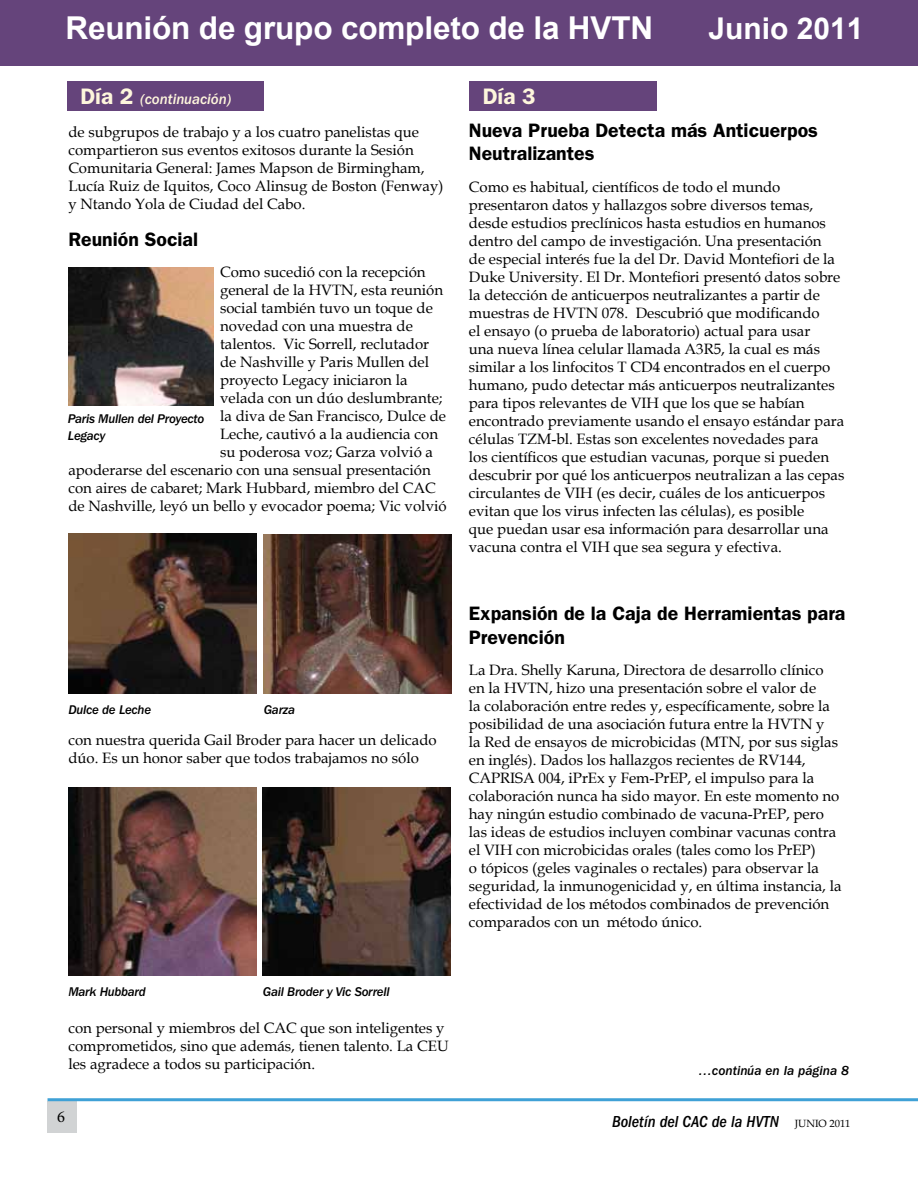
<style>
.page{position:relative;width:918px;height:1188px;background:#fff}
.page>*{position:absolute;margin:0;border:0;box-sizing:border-box;transform-origin:0 0}
.t1{font:700 31.5px "Arial";letter-spacing:-.005em;color:#fff}
.t2{font:700 30px "Arial";color:#fff}
.t3{font:600 22.5px "ITC Franklin Gothic Std";color:#fef6dc}
.t4{font:600 19.5px/23.4px "ITC Franklin Gothic Std";color:#000}
.t5{font:italic 500 condensed 16.5px "ITC Franklin Gothic Std";color:#000}
.t6{font:16.5px "Minion Pro";color:#000}
.t7{font:15px/18px "Book Antiqua";color:#000}
.t8{font:15px "ITC Franklin Gothic Std Med It";color:#fef6dc}
.t9{font:13.5px "ITC Franklin Gothic Std Med It";color:#000}
.t10{font:13.05px/16.5px "ITC Franklin Gothic Std Med It";letter-spacing:-.02em;color:#000}
.s1{font-family:"ITC Franklin Gothic Std";font-weight:600;font-size:22.5px}
.s2{font-family:"Book Antiqua";font-weight:400;font-style:normal;font-stretch:normal;font-size:10.5px}
</style>
<div class="page">
<div style="left:48px;top:1101px;width:29px;height:31px;background:#d1d3d4"></div>
<hr style="left:48px;top:1098px;width:870px;height:3px;background:#3fa1d6">
<div style="left:469px;top:81px;width:188px;height:30px;background:#65447b"></div>
<div style="left:67px;top:81px;width:197px;height:30px;background:#65447b"></div>
<img style="left:264px;top:534px;width:188px;height:160px">
<img style="left:68px;top:533px;width:188px;height:161px">
<img style="left:68px;top:787px;width:188px;height:189px">
<img style="left:263px;top:787px;width:188px;height:189px">
<div style="left:0;top:0;width:918px;height:66px;background:#65447b"></div>
<img style="left:68px;top:267px;width:145px;height:138px">
<h1 class="t1" style="left:65px;top:7px;width:589px">Reunión de grupo completo de la HVTN</h1>
<h2 class="t2" style="left:708px;top:9px;width:157px">Junio 2011</h2>
<p class="t8" style="left:80px;top:90px;width:153px"><span class="s1">Día 2</span> (continuación)</p>
<h3 class="t3" style="left:483px;top:83px;width:55px">Día 3</h3>
<h3 class="t4" style="left:469px;top:119px;width:351px">Nueva Prueba Detecta más Anticuerpos<br>Neutralizantes</h3>
<p class="t7" style="left:469px;top:178px;width:377px">Como es habitual, científicos de todo el mundo presentaron datos y hallazgos sobre diversos temas, desde estudios preclínicos hasta estudios en humanos dentro del campo de investigación. Una presentación<br>de especial interés fue la del Dr. David Montefiori de la Duke University. El Dr. Montefiori presentó datos sobre la detección de anticuerpos neutralizantes a partir de muestras de HVTN 078. Descubrió que modificando<br>el ensayo (o prueba de laboratorio) actual para usar<br>una nueva línea celular llamada A3R5, la cual es más similar a los linfocitos T CD4 encontrados en el cuerpo humano, pudo detectar más anticuerpos neutralizantes para tipos relevantes de VIH que los que se habían encontrado previamente usando el ensayo estándar para células TZM-bl. Estas son excelentes novedades para<br>los científicos que estudian vacunas, porque si pueden descubrir por qué los anticuerpos neutralizan a las cepas circulantes de VIH (es decir, cuáles de los anticuerpos evitan que los virus infecten las células), es posible<br>que puedan usar esa información para desarrollar una vacuna contra el VIH que sea segura y efectiva.</p>
<p class="t7" style="left:68px;top:122px;width:377px">de subgrupos de trabajo y a los cuatro panelistas que compartieron sus eventos exitosos durante la Sesión Comunitaria General: James Mapson de Birmingham, Lucía Ruiz de Iquitos, Coco Alinsug de Boston (Fenway) y Ntando Yola de Ciudad del Cabo.</p>
<h3 class="t4" style="left:68px;top:227px;width:131px">Reunión Social</h3>
<p class="t7" style="left:220px;top:263px;width:207px">Como sucedió con la recepción</p>
<p class="t7" style="left:220px;top:281px;width:225px">general de la HVTN, esta reunión</p>
<p class="t7" style="left:220px;top:299px;width:214px">social también tuvo un toque de</p>
<p class="t7" style="left:220px;top:317px;width:194px">novedad con una muestra de</p>
<p class="t7" style="left:220px;top:335px;width:211px">talentos. Vic Sorrell, reclutador</p>
<p class="t7" style="left:220px;top:353px;width:211px">de Nashville y Paris Mullen del</p>
<p class="t7" style="left:220px;top:371px;width:189px">proyecto Legacy iniciaron la</p>
<p class="t7" style="left:220px;top:389px;width:224px">velada con un dúo deslumbrante;</p>
<p class="t7" style="left:220px;top:407px;width:228px">la diva de San Francisco, Dulce de</p>
<p class="t7" style="left:220px;top:425px;width:220px">Leche, cautivó a la audiencia con</p>
<p class="t7" style="left:220px;top:443px;width:215px">su poderosa voz; Garza volvió a</p>
<p class="t7" style="left:68px;top:461px;width:364px">apoderarse del escenario con una sensual presentación</p>
<p class="t7" style="left:68px;top:479px;width:369px">con aires de cabaret; Mark Hubbard, miembro del CAC</p>
<p class="t7" style="left:68px;top:497px;width:380px">de Nashville, leyó un bello y evocador poema; Vic volvió</p>
<p class="t10" style="left:68px;top:411px;width:138px">Paris Mullen del Proyecto<br>Legacy</p>
<p class="t10" style="left:68px;top:702px;width:84px">Dulce de Leche</p>
<p class="t10" style="left:264px;top:702px;width:33px">Garza</p>
<p class="t7" style="left:68px;top:731px;width:370px">con nuestra querida Gail Broder para hacer un delicado dúo. Es un honor saber que todos trabajamos no sólo</p>
<h3 class="t4" style="left:469px;top:602px;width:378px">Expansión de la Caja de Herramientas para<br>Prevención</h3>
<p class="t7" style="left:469px;top:661px;width:374px">La Dra. Shelly Karuna, Directora de desarrollo clínico en la HVTN, hizo una presentación sobre el valor de<br>la colaboración entre redes y, específicamente, sobre la posibilidad de una asociación futura entre la HVTN y<br>la Red de ensayos de microbicidas (MTN, por sus siglas en inglés). Dados los hallazgos recientes de RV144, CAPRISA 004, iPrEx y Fem-PrEP, el impulso para la colaboración nunca ha sido mayor. En este momento no hay ningún estudio combinado de vacuna-PrEP, pero las ideas de estudios incluyen combinar vacunas contra el VIH con microbicidas orales (tales como los PrEP)<br>o tópicos (geles vaginales o rectales) para observar la seguridad, la inmunogenicidad y, en última instancia, la efectividad de los métodos combinados de prevención comparados con un método único.</p>
<p class="t10" style="left:68px;top:984px;width:79px">Mark Hubbard</p>
<p class="t10" style="left:263px;top:984px;width:128px">Gail Broder y Vic Sorrell</p>
<p class="t7" style="left:68px;top:1019px;width:382px">con personal y miembros del CAC que son inteligentes y comprometidos, sino que además, tienen talento. La CEU les agradece a todos su participación.</p>
<p class="t6" style="left:57px;top:1106px;width:9px">6</p>
<p class="t9" style="left:698px;top:1063px;width:152px">…continúa en la página 8</p>
<p class="t5" style="left:612px;top:1112px;width:240px">Boletín del CAC de la HVTN <span class="s2">JUNIO 2011</span></p>
</div>
